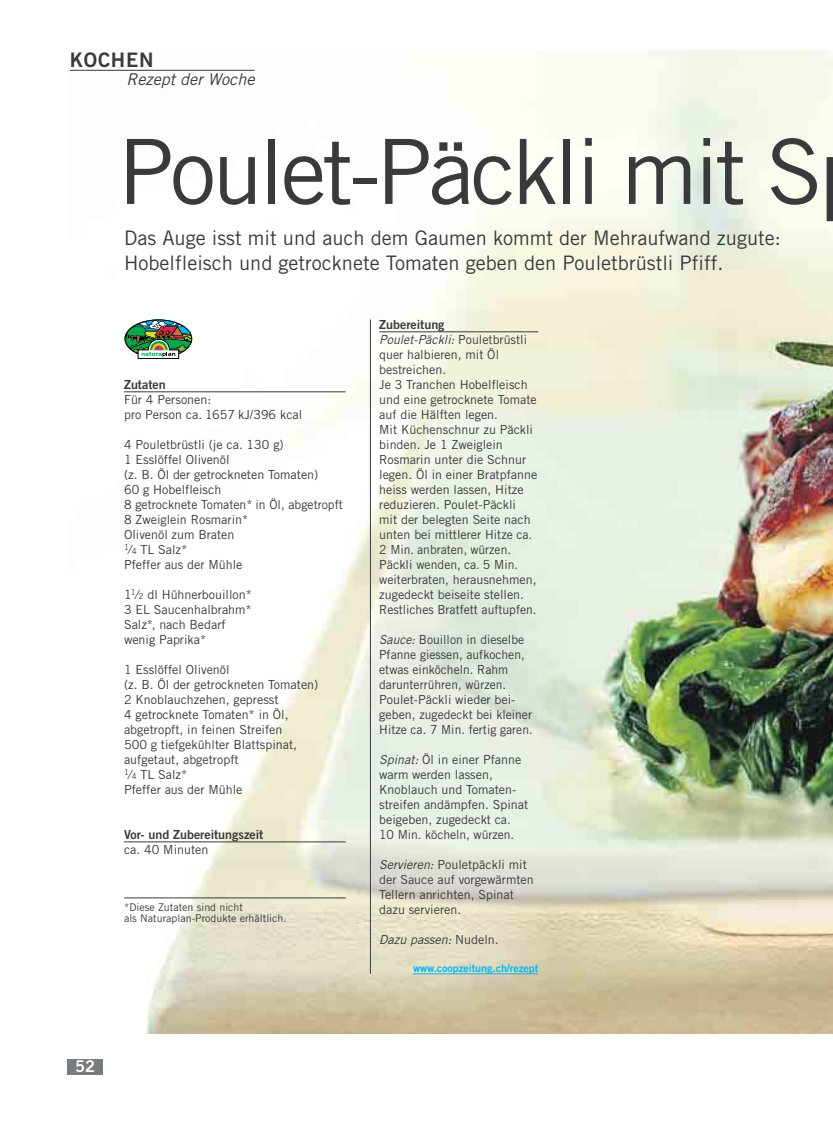
<style>
.page{position:relative;width:833px;height:1134px;background:#fff}
.page>*{position:absolute;margin:0;border:0;box-sizing:border-box;transform-origin:0 0}
.t1{font:90px "Trade Gothic";letter-spacing:-.045em;color:#383a3b}
.t2{font:20px/25px "Trade Gothic";color:#383a3b}
.t3{font:20px "Trade Gothic Bold Two";letter-spacing:.035em;color:#383a3b}
.t4{font:italic 16.25px "Trade Gothic";color:#383a3b}
.t5{font:16.25px "Trade Gothic Bold Two";color:#fff}
.t6{font:12.5px/15px "Trade Gothic";color:#383a3b}
.t7{font:12.5px "Trade Gothic Bold Two";color:#383a3b}
.t8{font:italic 12.5px "Trade Gothic";color:#383a3b}
.t9{font:10.62px/11.9px "Trade Gothic";color:#383a3b}
.t10{font:10.62px "Trade Gothic Bold Two";color:#00b9f3}
.s1{font-style:italic}
.s2{font-size:8.12px}
.s3{font-style:normal}
</style>
<div class="page">
<img style="left:69px;top:50px;width:764px;height:984px">
<div style="left:67px;top:1058px;width:36px;height:16px;background:#787b7f"></div>
<hr style="left:124px;top:391px;width:221px;height:1px;background:#383a3b">
<hr style="left:124px;top:841px;width:221px;height:1px;background:#383a3b">
<hr style="left:124px;top:897px;width:221px;height:1px;background:#383a3b">
<hr style="left:379px;top:331px;width:159px;height:1px;background:#383a3b">
<hr style="left:413px;top:973px;width:125px;height:1px;background:#00b9f3">
<img style="left:125px;top:320px;width:67px;height:39px">
<hr style="left:370px;top:320px;width:1px;height:654px;background:#383a3b">
<hr style="left:70px;top:70px;width:184px;height:1px;background:#383a3b">
<h2 class="t3" style="left:70px;top:53px;width:85px">KOCHEN</h2>
<h3 class="t4" style="left:127px;top:73px;width:129px">Rezept der Woche</h3>
<h1 class="t1" style="left:118px;top:139px;width:706px">Poulet-Päckli mit S</h1>
<h2 class="t2" style="left:124px;top:228px;width:658px">Das Auge isst mit und auch dem Gaumen kommt der Mehraufwand zugute:<br>Hobelfleisch und getrocknete Tomaten geben den Pouletbrüstli Pfiff.</h2>
<p class="t7" style="left:124px;top:380px;width:43px">Zutaten</p>
<p class="t6" style="left:124px;top:393px;width:180px">Für 4 Personen:<br>pro Person ca. 1657 kJ/396 kcal</p>
<p class="t6" style="left:124px;top:438px;width:220px">4 Pouletbrüstli (je ca. 130 g)<br>1 Esslöffel Olivenöl<br>(z. B. Öl der getrockneten Tomaten)<br>60 g Hobelfleisch<br>8 getrocknete Tomaten* in Öl, abgetropft<br>8 Zweiglein Rosmarin*<br>Olivenöl zum Braten<br><sup>1</sup><span class="s1">/</span><span class="s2">4</span> TL Salz*<br>Pfeffer aus der Mühle</p>
<p class="t6" style="left:124px;top:588px;width:129px">1<sup>1</sup><span class="s1">/</span><span class="s2">2</span> dl Hühnerbouillon*<br>3 EL Saucenhalbrahm*<br>Salz*, nach Bedarf wenig Paprika*</p>
<p class="t6" style="left:124px;top:663px;width:196px">1 Esslöffel Olivenöl<br>(z. B. Öl der getrockneten Tomaten)<br>2 Knoblauchzehen, gepresst<br>4 getrocknete Tomaten* in Öl, abgetropft, in feinen Streifen<br>500 g tiefgekühlter Blattspinat, aufgetaut, abgetropft<br><sup>1</sup><span class="s1">/</span><span class="s2">4</span> TL Salz*<br>Pfeffer aus der Mühle</p>
<p class="t7" style="left:124px;top:830px;width:141px">Vor- und Zubereitungszeit</p>
<p class="t6" style="left:124px;top:843px;width:86px">ca. 40 Minuten</p>
<p class="t9" style="left:124px;top:902px;width:164px">*Diese Zutaten sind nicht<br>als Naturaplan-Produkte erhältlich.</p>
<h3 class="t5" style="left:75px;top:1060px;width:21px">52</h3>
<p class="t7" style="left:379px;top:320px;width:67px">Zubereitung</p>
<p class="t6" style="left:379px;top:333px;width:159px"><span class="s1">Poulet-Päckli:</span> Pouletbrüstli quer halbieren, mit Öl bestreichen.<br>Je 3 Tranchen Hobelfleisch und eine getrocknete Tomate auf die Hälften legen.<br>Mit Küchenschnur zu Päckli binden. Je 1 Zweiglein<br>Rosmarin unter die Schnur legen. Öl in einer Bratpfanne heiss werden lassen, Hitze reduzieren. Poulet-Päckli<br>mit der belegten Seite nach unten bei mittlerer Hitze ca.<br>2 Min. anbraten, würzen.<br>Päckli wenden, ca. 5 Min. weiterbraten, herausnehmen, zugedeckt beiseite stellen.<br>Restliches Bratfett auftupfen.</p>
<p class="t6" style="left:379px;top:633px;width:155px"><span class="s1">Sauce:</span> Bouillon in dieselbe<br>Pfanne giessen, aufkochen, etwas einköcheln. Rahm darunterrühren, würzen.<br>Poulet-Päckli wieder bei&shy;geben, zugedeckt bei kleiner<br>Hitze ca. 7 Min. fertig garen.</p>
<p class="t6" style="left:379px;top:753px;width:150px"><span class="s1">Spinat:</span> Öl in einer Pfanne warm werden lassen,<br>Knoblauch und Tomaten&shy;streifen andämpfen. Spinat beigeben, zugedeckt ca.<br>10 Min. köcheln, würzen.</p>
<p class="t6" style="left:379px;top:858px;width:156px"><span class="s1">Servieren:</span> Pouletpäckli mit der Sauce auf vorgewärmten<br>Tellern anrichten, Spinat dazu servieren.</p>
<p class="t8" style="left:379px;top:935px;width:121px">Dazu passen: <span class="s3">Nudeln.</span></p>
<p class="t10" style="left:413px;top:964px;width:127px">www.coopzeitung.ch/rezept</p>
</div>
